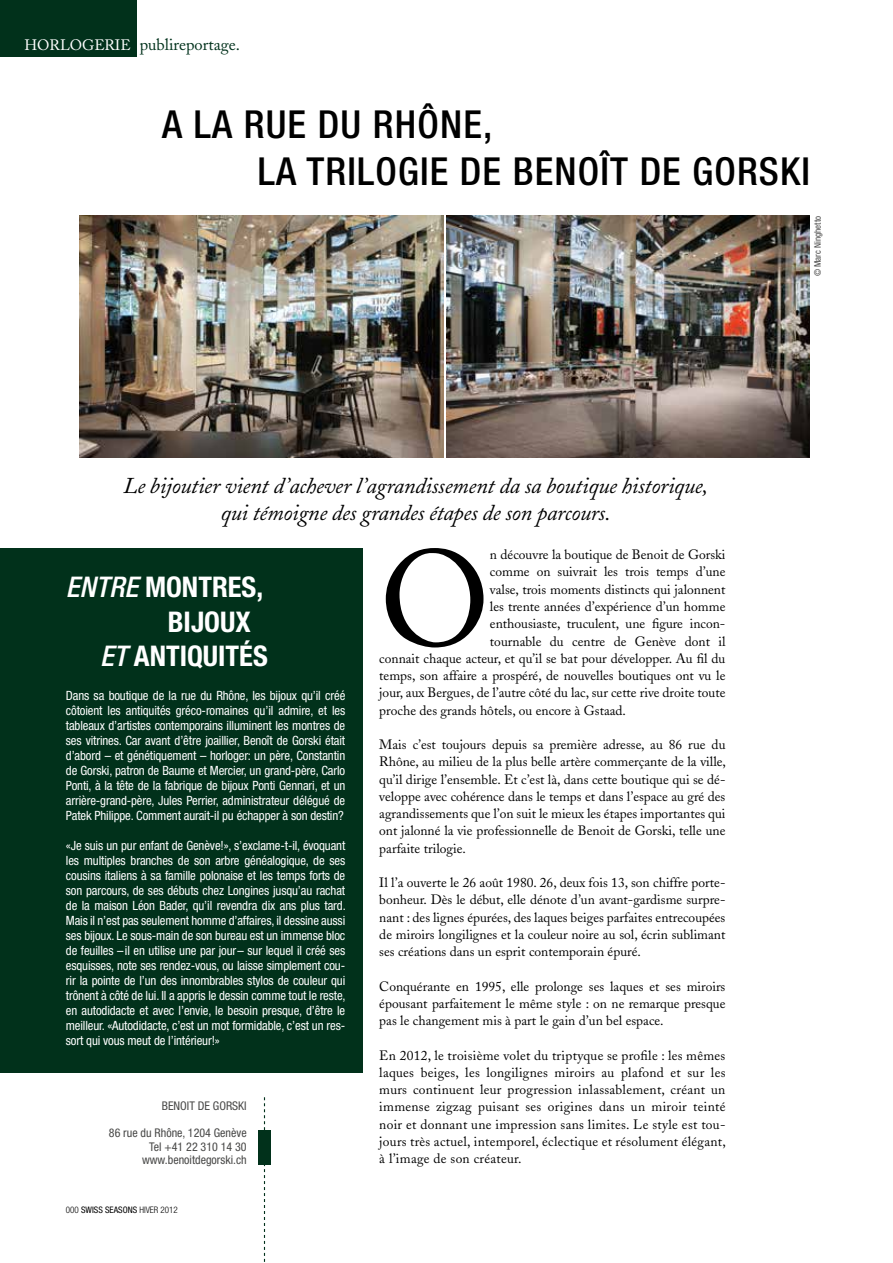
<style>
.page{position:relative;width:893px;height:1263px;background:#fff}
.page>*{position:absolute;margin:0;border:0;box-sizing:border-box;transform-origin:0 0}
.t1{font:134.85px "Adobe Caslon";color:#000}
.t2{font:500 condensed 38.7px/46.3px "Helvetica Neue";letter-spacing:.03em;color:#000}
.t3{font:700 condensed 28.5px "Helvetica Neue";color:#fff}
.t4{font:italic 22.5px/27px "Adobe Caslon";letter-spacing:-.01em;color:#000;text-align:center}
.t5{font:16.5px "Adobe Caslon";color:#01311b}
.t6{font:13.5px/17.2px "Adobe Caslon";color:#000;text-align:justify}
.t7{font:condensed 12.75px/15px "Helvetica Neue";letter-spacing:-.01em;color:#fff;text-align:justify}
.t8{font:condensed 12px/13.5px "Helvetica Neue";color:#484847;text-align:right}
.t9{font:300 condensed 9px "Helvetica Neue";color:#000}
.t10{font:condensed 9px "Helvetica Neue";color:#484847}
.s1{font-size:15px;color:#fff}
.s2{font-weight:500;font-style:italic}
.s3{font-weight:400}
</style>
<div class="page">
<div style="left:0;top:0;width:136px;height:56px;background:#01311b"></div>
<div style="left:0;top:548px;width:362px;height:525px;background:#01311b"></div>
<img style="left:80px;top:216px;width:363px;height:242px">
<img style="left:446px;top:216px;width:363px;height:242px">
<svg style="left:264px;top:1097px;width:1px;height:165px"></svg>
<div style="left:258px;top:1130px;width:13px;height:34px;background:#01311b"></div>
<p class="t5" style="left:24px;top:35px;width:217px"><span class="s1">horlogerie</span> publireportage.</p>
<h2 class="t2" style="left:258px;top:101px;width:554px;text-indent:-96px">A LA RUE DU RHÔNE,<br>LA TRILOGIE DE BENOÎT DE GORSKI</h2>
<h3 class="t4" style="left:123px;top:473px;width:586px">Le bijoutier vient d’achever l’agrandissement da sa boutique historique, qui témoigne des grandes étapes de son parcours.</h3>
<h1 class="t1" style="left:379px;top:521px;width:99px">O</h1>
<p class="t6" style="left:490px;top:546px;width:237px">n découvre la boutique de Benoit de Gorski</p>
<p class="t6" style="left:490px;top:563px;width:237px">comme on suivrait les trois temps d’une</p>
<p class="t6" style="left:490px;top:581px;width:237px">valse, trois moments distincts qui jalonnent</p>
<p class="t6" style="left:490px;top:598px;width:237px">les trente années d’expérience d’un homme</p>
<p class="t6" style="left:490px;top:615px;width:237px">enthousiaste, truculent, une figure incon-</p>
<p class="t6" style="left:490px;top:632px;width:237px">tournable du centre de Genève dont il</p>
<p class="t6" style="left:379px;top:650px;width:348px">connait chaque acteur, et qu’il se bat pour développer. Au fil du</p>
<p class="t6" style="left:379px;top:667px;width:348px">temps, son affaire a prospéré, de nouvelles boutiques ont vu le</p>
<p class="t6" style="left:379px;top:684px;width:348px">jour, aux Bergues, de l’autre côté du lac, sur cette rive droite toute</p>
<p class="t6" style="left:379px;top:701px;width:248px">proche des grands hôtels, ou encore à Gstaad.</p>
<p class="t6" style="left:379px;top:736px;width:348px">Mais c’est toujours depuis sa première adresse, au 86 rue du Rhône, au milieu de la plus belle artère commerçante de la ville, qu’il dirige l’ensemble. Et c’est là, dans cette boutique qui se dé&shy;veloppe avec cohérence dans le temps et dans l’espace au gré des agrandissements que l’on suit le mieux les étapes importantes qui ont jalonné la vie professionnelle de Benoit de Gorski, telle une parfaite trilogie.</p>
<p class="t6" style="left:379px;top:874px;width:348px">Il l’a ouverte le 26 août 1980. 26, deux fois 13, son chiffre porte&shy;bonheur. Dès le début, elle dénote d’un avant-gardisme surpre&shy;nant : des lignes épurées, des laques beiges parfaites entrecoupées de miroirs longilignes et la couleur noire au sol, écrin sublimant ses créations dans un esprit contemporain épuré.</p>
<p class="t6" style="left:379px;top:977px;width:348px">Conquérante en 1995, elle prolonge ses laques et ses miroirs épousant parfaitement le même style : on ne remarque presque pas le changement mis à part le gain d’un bel espace.</p>
<p class="t6" style="left:379px;top:1046px;width:348px">En 2012, le troisième volet du triptyque se profile : les mêmes laques beiges, les longilignes miroirs au plafond et sur les murs continuent leur progression inlassablement, créant un immense zigzag puisant ses origines dans un miroir teinté noir et donnant une impression sans limites. Le style est tou&shy;jours très actuel, intemporel, éclectique et résolument élégant, à l’image de son créateur.</p>
<h3 class="t3" style="left:66px;top:570px;width:199px"><span class="s2">ENTRE</span> MONTRES,</h3>
<h3 class="t3" style="left:168px;top:604px;width:84px">BIJOUX</h3>
<h3 class="t3" style="left:100px;top:638px;width:169px"><span class="s2">ET</span> ANTIQUITÉS</h3>
<p class="t7" style="left:66px;top:688px;width:281px">Dans sa boutique de la rue du Rhône, les bijoux qu’il créé côtoient les antiquités gréco-romaines qu’il admire, et les tableaux d’artistes contemporains illuminent les montres de ses vitrines. Car avant d’être joaillier, Benoît de Gorski était d’abord – et génétiquement – horloger: un père, Constantin de Gorski, patron de Baume et Mercier, un grand-père, Carlo Ponti, à la tête de la fabrique de bijoux Ponti Gennari, et un arrière-grand-père, Jules Perrier, administrateur délégué de Patek Philippe. Comment aurait-il pu échapper à son destin?</p>
<p class="t7" style="left:66px;top:838px;width:281px">«Je suis un pur enfant de Genève!», s’exclame-t-il, évoquant les multiples branches de son arbre généalogique, de ses cousins italiens à sa famille polonaise et les temps forts de son parcours, de ses débuts chez Longines jusqu’au rachat de la maison Léon Bader, qu’il revendra dix ans plus tard.<br>Mais il n’est pas seulement homme d’affaires, il dessine aussi ses bijoux. Le sous-main de son bureau est un immense bloc de feuilles –il en utilise une par jour– sur lequel il créé ses esquisses, note ses rendez-vous, ou laisse simplement cou&shy;rir la pointe de l’un des innombrables stylos de couleur qui trônent à côté de lui. Il a appris le dessin comme tout le reste, en autodidacte et avec l’envie, le besoin presque, d’être le meilleur. «Autodidacte, c’est un mot formidable, c’est un res&shy;sort qui vous meut de l’intérieur!»</p>
<p class="t8" style="left:162px;top:1099px;width:13px">BENOI</p>
<p class="t8" style="left:189px;top:1099px;width:57px">T DE GORSKI</p>
<p class="t8" style="left:109px;top:1126px;width:139px">86 rue du Rhône, 1204 Genève<br>Tel +41 22 310 14 30 www.benoitdegorski.ch</p>
<p class="t9" style="left:66px;top:1205px;width:113px">000 <span class="s3">swiss seasons</span> HIVER 2012</p>
<p class="t10" style="left:812px;top:276px;width:62px;rotate:-90deg">© Marc Ninghetto</p>
</div>
